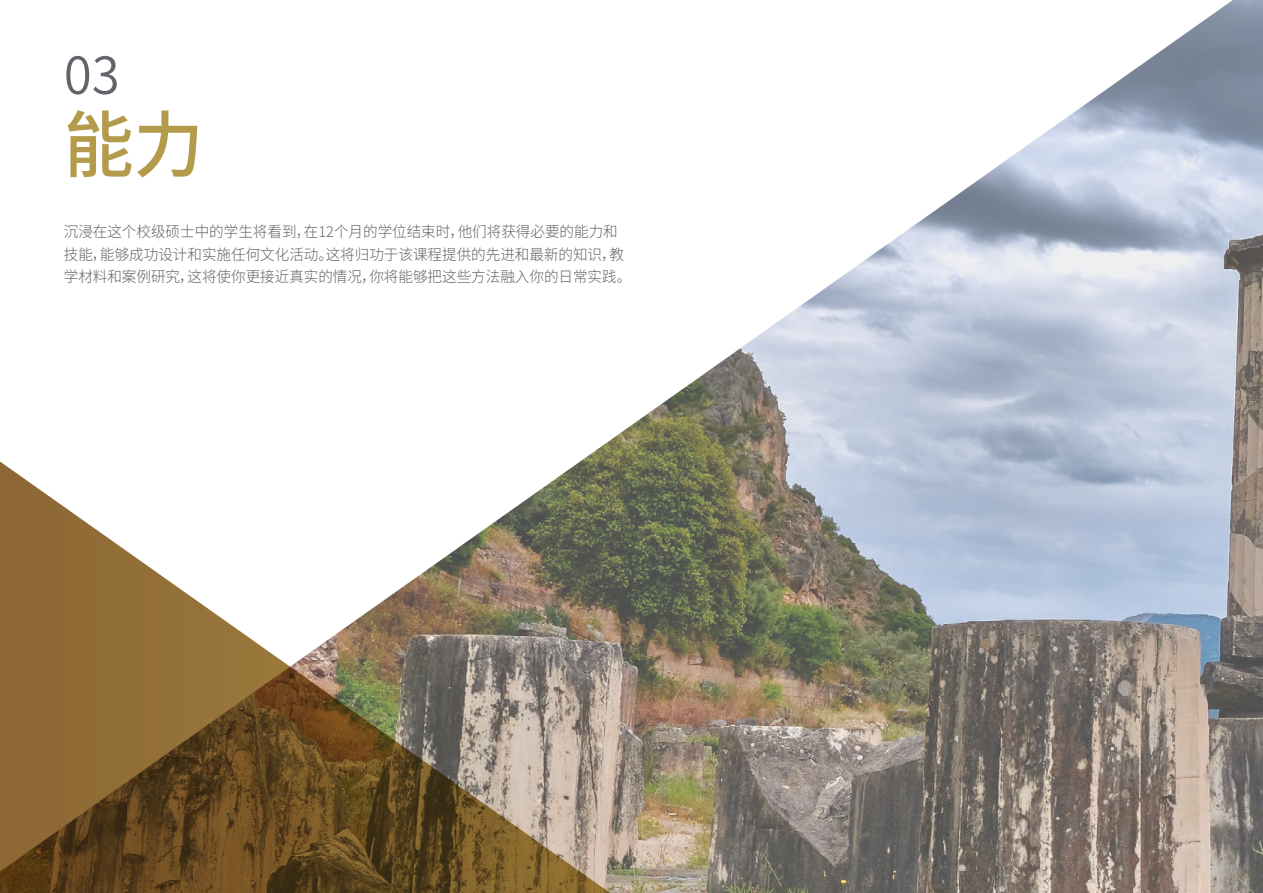
<style>
.page{position:relative;width:1263px;height:893px;background:#fff}
.page>*{position:absolute;margin:0;border:0;box-sizing:border-box;transform-origin:0 0}
.t1{font:500 72px "Source Han Sans CN";color:#b39b4b}
.t2{font:52.5px "Source Han Sans CN";color:#61646a}
.t3{font:300 15px/22.5px "Source Han Sans CN";color:#61646a}
</style>
<div class="page">
<img style="left:602px;top:0;width:661px;height:893px">
<svg style="left:0;top:446px;width:640px;height:447px"></svg>
<h2 class="t2" style="left:64px;top:45px;width:57px">03</h2>
<h1 class="t1" style="left:64px;top:104px;width:141px">能力</h1>
<p class="t3" style="left:64px;top:221px;width:569px">沉浸在这个校级硕士中的学生将看到，在12个月的学位结束时，他们将获得必要的能力和技能，能够成功设计和实施任何文化活动。这将归功于该课程提供的先进和最新的知识，教学材料和案例研究，这将使你更接近真实的情况，你将能够把这些方法融入你的日常实践。</p>
</div>
